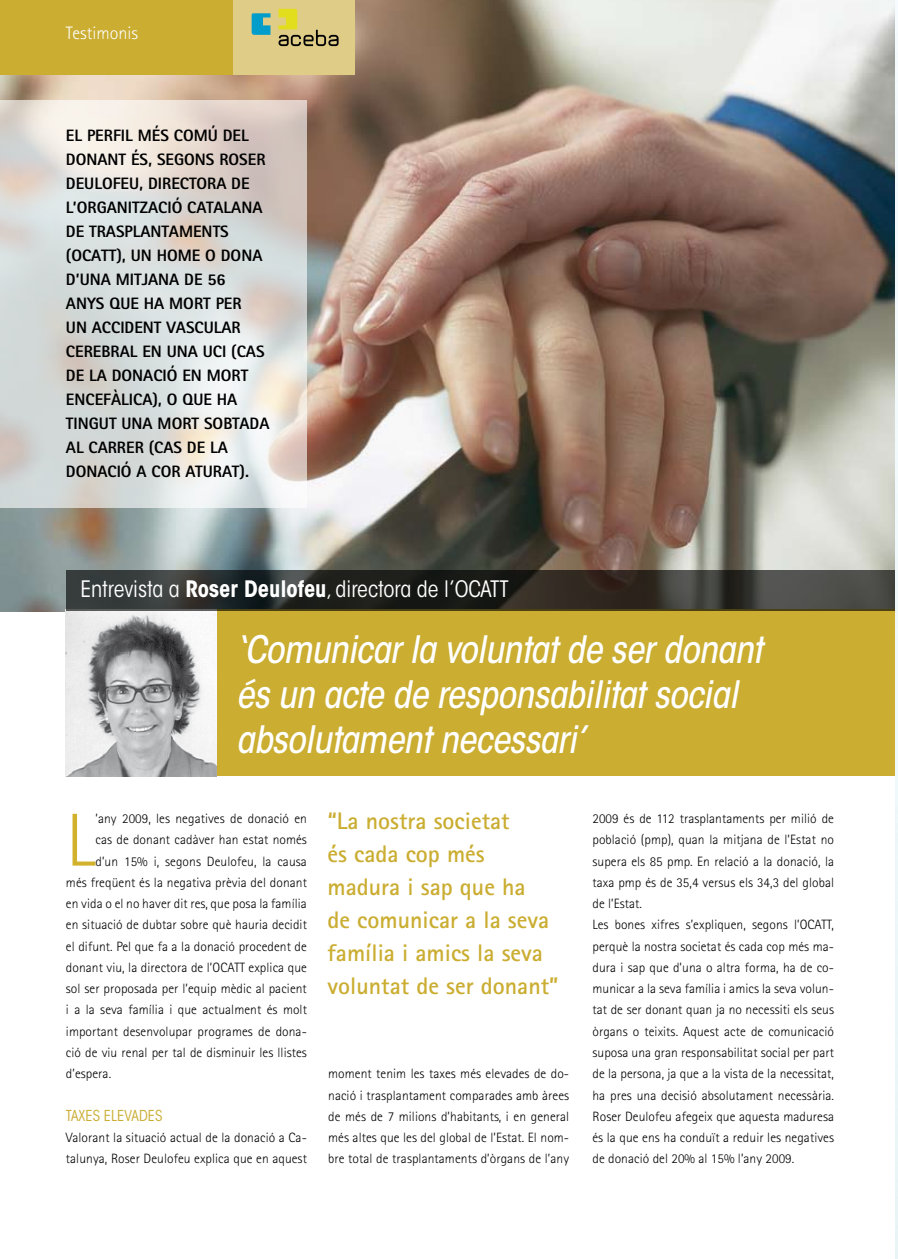
<style>
.page{position:relative;width:898px;height:1259px;background:#fff}
.page>*{position:absolute;margin:0;border:0;box-sizing:border-box;transform-origin:0 0}
.t1{font:300 75.15px "Rotis Sans Serif";color:#d2b22d}
.t2{font:italic 500 condensed 37.5px/45px "ITC Avant Garde Std";letter-spacing:-.015em;color:#fff}
.t3{font:700 24px/33px "Rotis Sans Serif";color:#caad31}
.t4{font:condensed 22.5px "ITC Avant Garde Std";color:#fff}
.t5{font:300 18px "Rotis Sans Serif";color:#fff}
.t6{font:800 16.5px/24px "Rotis Sans Serif";color:#000}
.t7{font:condensed 15px "ITC Avant Garde Std";letter-spacing:.005em;color:#caad31}
.t8{font:300 13.5px/21.3px "Rotis Sans Serif";letter-spacing:.005em;color:#000}
.s1{font-weight:700}
</style>
<div class="page">
<img style="left:0;top:0;width:895px;height:611px">
<div style="left:0;top:0;width:238px;height:75px;background:#caad31"></div>
<div style="left:233px;top:0;width:121px;height:75px;background:#dfcc87"></div>
<svg style="left:252px;top:13px;width:18px;height:22px"></svg>
<svg style="left:278px;top:9px;width:60px;height:37px"></svg>
<div style="left:157px;top:609px;width:738px;height:167px;background:#caad31"></div>
<img style="left:65px;top:609px;width:151px;height:167px">
<svg style="left:0;top:100px;width:307px;height:407px"></svg>
<svg style="left:66px;top:570px;width:829px;height:41px"></svg>
<h3 class="t5" style="left:66px;top:22px;width:74px">Testimonis</h3>
<p class="t6" style="left:66px;top:123px;width:201px">EL PERFIL MÉS COMÚ DEL<br>DONANT ÉS, SEGONS ROSER<br>DEULOFEU, DIRECTORA DE<br>L’ORGANITZACIÓ CATA</p>
<p class="t6" style="left:224px;top:195px;width:38px">LANA</p>
<p class="t6" style="left:66px;top:219px;width:196px;text-indent:127px">ENTS (OCATT), UN HOME O DONA<br>D’UNA MITJANA DE 56<br>ANYS QUE HA MORT PER<br>UN ACCIDENT VASCULAR<br>CEREBRAL EN UNA UCI</p>
<p class="t6" style="left:66px;top:219px;width:107px">DE TRASPLANTAM</p>
<p class="t6" style="left:66px;top:339px;width:203px;text-indent:165px">(CAS<br>DE LA DONACIÓ EN MORT<br>ENCEFÀLICA), O QUE HA<br>TINGUT UNA MORT SOBTADA<br>AL CARRER (CAS DE LA<br>DONACIÓ A COR ATURAT).</p>
<h3 class="t4" style="left:80px;top:575px;width:386px">Entrevista a <span class="s1">Roser Deulofeu</span>, directora de l’OCATT</h3>
<h2 class="t2" style="left:236px;top:627px;width:536px">‘Comunicarla voluntatde serdonant ésun acte de responsabilitatsocial absolutamentnecessari’</h2>
<h1 class="t1" style="left:66px;top:797px;width:31px">L</h1>
<p class="t8" style="left:96px;top:808px;width:213px">’any 2009, les negatives de donació en</p>
<p class="t8" style="left:96px;top:829px;width:213px">cas de donant cadàver han estat només</p>
<p class="t8" style="left:96px;top:850px;width:213px">d’un 15% i, segons Deulofeu, la causa</p>
<p class="t8" style="left:66px;top:872px;width:242px">més freqüent és la negativa prèvia del donant</p>
<p class="t8" style="left:66px;top:893px;width:242px">en vida o el no haver dit res, que posa la família</p>
<p class="t8" style="left:66px;top:914px;width:242px">en situació de dubtar sobre què hauria decidit</p>
<p class="t8" style="left:66px;top:935px;width:242px">el difunt. Pel que fa a la donació procedent de</p>
<p class="t8" style="left:66px;top:957px;width:242px">donant viu, la directora de l’OCATT explica que</p>
<p class="t8" style="left:66px;top:978px;width:242px">sol ser proposada per l’equip mèdic al pacient</p>
<p class="t8" style="left:66px;top:999px;width:242px">i a la seva família i que actualment és molt</p>
<p class="t8" style="left:66px;top:1020px;width:242px">important desenvolupar programes de dona-</p>
<p class="t8" style="left:66px;top:1042px;width:242px">ció de viu renal per tal de disminuir les llistes</p>
<p class="t8" style="left:66px;top:1063px;width:47px">d’espera.</p>
<p class="t7" style="left:66px;top:1106px;width:98px">Taxes elevades</p>
<p class="t8" style="left:66px;top:1127px;width:242px">Valorant la situació actual de la donació a Ca&shy;talunya, Roser Deulofeu explica que en aquest</p>
<h3 class="t3" style="left:327px;top:804px;width:233px">“La nostra societat<br>és cada cop més madura i sap que ha<br>de comunicar a la seva família i amics la seva voluntat de ser donant”</h3>
<p class="t8" style="left:328px;top:1063px;width:242px;text-align:justify">moment tenim les taxes més elevades de do&shy;nació i trasplantament comparades amb àrees de més de 7 milions d’habitants, i en general més altes que les del global de l’Estat. El nom&shy;bre total de trasplantaments d’òrgans de l’any</p>
<p class="t8" style="left:592px;top:808px;width:243px">2009 és de 112 trasplantaments per milió de població (pmp), quan la mitjana de l’estat no supera els 85 pmp. En relació a la donació, la taxa pmp és de 35,4 versus els 34,3 del global de l’Estat.<br>Les bones xifres s’expliquen, segons l’OCATT, perquè la nostra societat és cada cop més ma&shy;dura i sap que d’una o altra forma, ha de co&shy;municar a la seva família i amics la seva volun&shy;tat de ser donant quan ja no necessiti els seus òrgans o teixits. Aquest acte de comunicació suposa una gran responsabilitat social per part de la persona, ja que a la vista de la necessitat, ha pres una decisió absolutament necessària.<br>Roser Deulofeu afegeix que aquesta maduresa és la que ens ha conduït a reduir les negatives de donació del 20% al 15% l’any 2009.</p>
</div>
